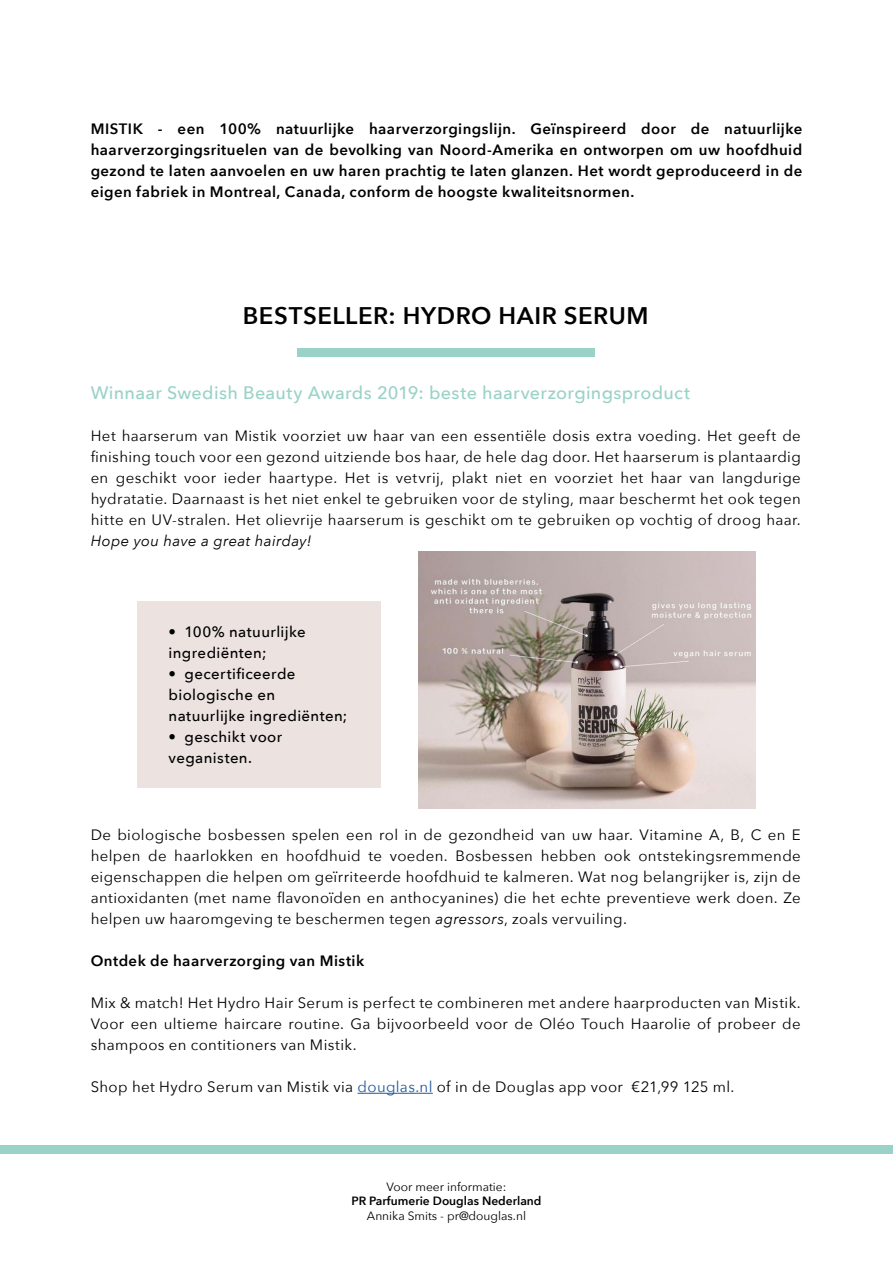
<style>
.page{position:relative;width:893px;height:1263px;background:#fff}
.page>*{position:absolute;margin:0;border:0;box-sizing:border-box;transform-origin:0 0}
.t1{font:600 24px "Avenir Next";letter-spacing:.025em;color:#000}
.t2{font:500 18px "Avenir Next";letter-spacing:.015em;color:#9ad2c7}
.t3{font:15px/21px "Avenir Next";letter-spacing:.025em;color:#000;text-align:justify}
.t4{font:600 15px/21px "Avenir Next";letter-spacing:.03em;color:#000;text-align:justify}
.t5{font:500 15px/21px "Avenir Next";letter-spacing:.025em;color:#000}
.t6{font:italic 15px "Avenir Next";letter-spacing:.02em;color:#000}
.t7{font:12px "Avenir Next";color:#000}
.t8{font:600 12px "Avenir Next";color:#000}
.s1{font-style:italic}
.s2{color:#22599b}
</style>
<div class="page">
<hr style="left:358px;top:1093px;width:75px;height:1px;background:#22599b">
<div style="left:0;top:1145px;width:893px;height:9px;background:#9ad2c7"></div>
<div style="left:298px;top:349px;width:297px;height:8px;background:#9ad2c7"></div>
<div style="left:138px;top:601px;width:243px;height:187px;background:#ece3e1"></div>
<img style="left:419px;top:551px;width:336px;height:257px">
<p class="t4" style="left:91px;top:118px;width:713px">MISTIK - een 100% natuurlijke haarverzorgingslijn. Geïnspireerd door de natuurlijke haarverzorgingsrituelen van de bevolking van Noord-Amerika en ontworpen om uw hoofdhuid gezond te laten aanvoelen en uw haren prachtig te laten glanzen. Het wordt geproduceerd in de eigen fabriek in Montreal, Canada, conform de hoogste kwaliteitsnormen.</p>
<h1 class="t1" style="left:243px;top:295px;width:407px">BESTSELLER: HYDRO HAIR SERUM</h1>
<p class="t2" style="left:91px;top:377px;width:601px">Winnaar Swedish Beauty Awards 2019: beste haarverzorgingsproduct</p>
<p class="t3" style="left:91px;top:425px;width:712px">Het haarserum van Mistik voorziet uw haar van een essentiële dosis extra voeding. Het geeft de finishing touch voor een gezond uitziende bos haar, de hele dag door. Het haarserum is plantaardig en geschikt voor ieder haartype. Het is vetvrij, plakt niet en voorziet het haar van langdurige hydratatie. Daarnaast is het niet enkel te gebruiken voor de styling, maar beschermt het ook tegen hitte en UV-stralen. Het olievrije haarserum is geschikt om te gebruiken op vochtig of droog haar.</p>
<p class="t6" style="left:91px;top:528px;width:222px">Hope you have a great hairday!</p>
<p class="t5" style="left:169px;top:621px;width:139px">• 100% natuurlijke ingrediënten;</p>
<p class="t5" style="left:169px;top:663px;width:180px">• gecertificeerde biologische en natuurlijke ingrediënten;</p>
<p class="t5" style="left:169px;top:726px;width:115px">• geschikt voor veganisten.</p>
<p class="t3" style="left:91px;top:824px;width:712px">De biologische bosbessen spelen een rol in de gezondheid van uw haar. Vitamine A, B, C en E helpen de haarlokken en hoofdhuid te voeden. Bosbessen hebben ook ontstekingsremmende eigenschappen die helpen om geïrriteerde hoofdhuid te kalmeren. Wat nog belangrijker is, zijn de antioxidanten (met name flavonoïden en anthocyanines) die het echte preventieve werk doen. Ze helpen uw haaromgeving te beschermen tegen <span class="s1">agressors</span>, zoals vervuiling.</p>
<p class="t4" style="left:91px;top:950px;width:275px">Ontdek de haarverzorging van Mistik</p>
<p class="t3" style="left:91px;top:992px;width:712px">Mix &amp; match! Het Hydro Hair Serum is perfect te combineren met andere haarproducten van Mistik.<br>Voor een ultieme haircare routine. Ga bijvoorbeeld voor de Oléo Touch Haarolie of probeer de shampoos en contitioners van Mistik.</p>
<p class="t3" style="left:91px;top:1076px;width:645px">Shop het Hydro Serum van Mistik via <span class="s2">douglas.nl</span> of in de Douglas app voor €21,99 125 ml.</p>
<p class="t7" style="left:386px;top:1177px;width:121px">Voor meer informatie:</p>
<p class="t8" style="left:351px;top:1191px;width:192px">PR Parfumerie Douglas Nederland</p>
<p class="t7" style="left:367px;top:1205px;width:161px">Annika Smits - pr@douglas.nl</p>
</div>
